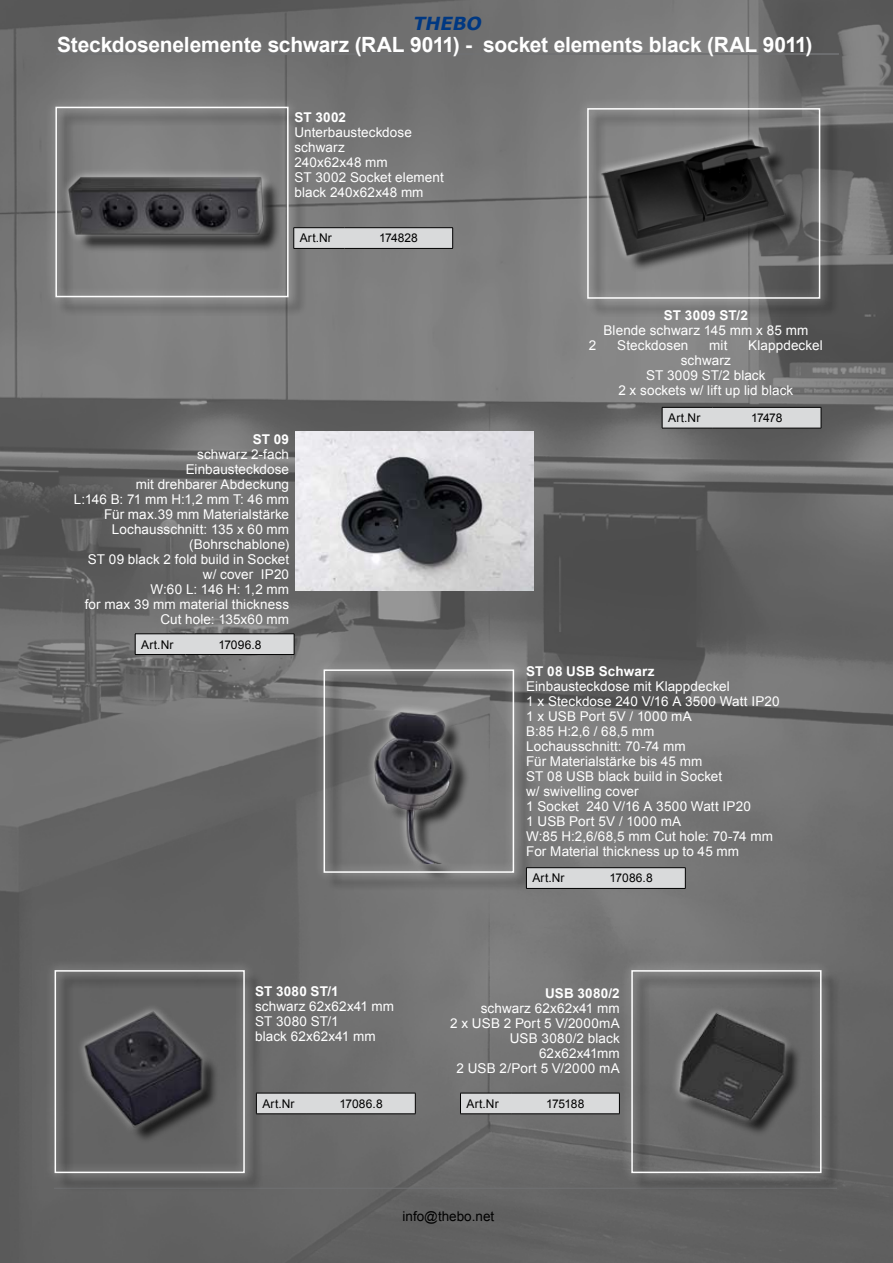
<style>
.page{position:relative;width:893px;height:1263px;background:#fff}
.page>*{position:absolute;margin:0;border:0;box-sizing:border-box;transform-origin:0 0}
.t1{font:700 21px "Arial";letter-spacing:-.01em;color:#fff}
.t2{font:italic 700 18px "Verdana";color:#003882}
.t3{font:13.5px/15px "Arial";letter-spacing:.005em;color:#fff}
.t4{font:700 13.5px "Arial";letter-spacing:.015em;color:#fff}
.t5{font:13.5px "Arial";color:#000}
.t6{font:12px "Arial";letter-spacing:.005em;color:#000}
</style>
<div class="page">
<img style="left:0;top:0;width:893px;height:1263px">
<hr style="left:56px;top:53px;width:783px;height:1px;background:#707173">
<hr style="left:54px;top:1188px;width:783px;height:1px;background:#707173">
<hr style="left:56px;top:54px;width:783px;height:1px;background:#707173">
<div style="left:57px;top:972px;width:213px;height:226px;background:#656565"></div>
<div style="left:45px;top:960px;width:216px;height:229px;background:#fff;opacity:.75"></div>
<img style="left:58px;top:973px;width:184px;height:189px">
<div style="left:55px;top:970px;width:190px;height:203px;border:2px solid #fff"></div>
<div style="left:634px;top:972px;width:212px;height:226px;background:#636363"></div>
<div style="left:621px;top:960px;width:216px;height:229px;background:#fff;opacity:.75"></div>
<img style="left:634px;top:1003px;width:184px;height:143px">
<div style="left:631px;top:970px;width:190px;height:203px;border:2px solid #fff"></div>
<div style="left:58px;top:109px;width:255px;height:214px;background:#000;opacity:.75"></div>
<div style="left:39px;top:97px;width:259px;height:216px;background:#fff;opacity:.75"></div>
<img style="left:58px;top:123px;width:228px;height:162px">
<div style="left:55px;top:107px;width:234px;height:190px;border:2px solid #fff"></div>
<div style="left:589px;top:110px;width:256px;height:214px;background:#000;opacity:.75"></div>
<div style="left:577px;top:98px;width:260px;height:216px;background:#fff;opacity:.75"></div>
<img style="left:590px;top:118px;width:227px;height:163px">
<div style="left:587px;top:108px;width:233px;height:191px;border:2px solid #fff"></div>
<div style="left:326px;top:672px;width:214px;height:226px;background:#000;opacity:.75"></div>
<div style="left:314px;top:660px;width:216px;height:228px;background:#fff;opacity:.75"></div>
<img style="left:346px;top:675px;width:126px;height:189px">
<div style="left:324px;top:669px;width:190px;height:204px;border:2px solid #fff"></div>
<img style="left:296px;top:432px;width:238px;height:158px">
<hr style="left:294px;top:227px;width:50px;height:1px;background:#000">
<hr style="left:344px;top:227px;width:109px;height:1px;background:#000">
<svg style="left:293px;top:228px;width:160px;height:20px;background:#d3d4d5"></svg>
<hr style="left:294px;top:248px;width:50px;height:1px;background:#000">
<hr style="left:344px;top:248px;width:109px;height:1px;background:#000">
<hr style="left:135px;top:633px;width:51px;height:1px;background:#000">
<hr style="left:186px;top:633px;width:108px;height:1px;background:#000">
<div style="left:135px;top:634px;width:160px;height:20px;background:#d9dadb"></div>
<hr style="left:135px;top:654px;width:51px;height:1px;background:#000">
<hr style="left:186px;top:654px;width:108px;height:1px;background:#000">
<hr style="left:526px;top:867px;width:51px;height:1px;background:#000">
<hr style="left:577px;top:867px;width:108px;height:1px;background:#000">
<svg style="left:526px;top:868px;width:160px;height:20px;background:#d3d4d5"></svg>
<hr style="left:526px;top:888px;width:51px;height:1px;background:#000">
<hr style="left:577px;top:888px;width:108px;height:1px;background:#000">
<div style="left:256px;top:1093px;width:160px;height:21px;background:#d9dadb"></div>
<hr style="left:256px;top:1113px;width:51px;height:1px;background:#000">
<hr style="left:307px;top:1113px;width:108px;height:1px;background:#000">
<div style="left:460px;top:1093px;width:160px;height:20px;background:#d9dadb"></div>
<hr style="left:460px;top:1113px;width:51px;height:1px;background:#000">
<hr style="left:511px;top:1113px;width:109px;height:1px;background:#000">
<svg style="left:662px;top:407px;width:160px;height:21px;background:#c9cacb"></svg>
<hr style="left:662px;top:428px;width:51px;height:1px;background:#000">
<hr style="left:713px;top:428px;width:108px;height:1px;background:#000">
<h2 class="t2" style="left:412px;top:12px;width:74px">THEBO</h2>
<h1 class="t1" style="left:57px;top:31px;width:757px">Steckdosenelemente schwarz (RAL 9011) - socket elements black (RAL 9011)</h1>
<p class="t4" style="left:294px;top:108px;width:53px">ST 3002</p>
<p class="t3" style="left:294px;top:125px;width:151px">Unterbausteckdose schwarz<br>240x62x48 mm<br>ST 3002 Socket element black 240x62x48 mm</p>
<p class="t6" style="left:300px;top:230px;width:34px">Art.Nr</p>
<p class="t6" style="left:379px;top:230px;width:40px">174828</p>
<p class="t4" style="left:253px;top:430px;width:38px">ST 09</p>
<p class="t3" style="left:74px;top:446px;width:217px;text-align:right">schwarz 2-fach<br>Einbausteckdose<br>mit drehbarer Abdeckung<br>L:146 B: 71 mm H:1,2 mm T: 46 mm<br>Für max.39 mm Materialstärke<br>Lochausschnitt: 135 x 60 mm (Bohrschablone)<br>ST 09 black 2 fold build in Socket w/ cover IP20<br>W:60 L: 146 H: 1,2 mm<br>for max 39 mm material thickness<br>Cut hole: 135x60 mm</p>
<p class="t6" style="left:141px;top:636px;width:34px">Art.Nr</p>
<p class="t6" style="left:218px;top:636px;width:45px">17096.8</p>
<p class="t4" style="left:664px;top:307px;width:85px">ST 3009 ST/2</p>
<p class="t3" style="left:603px;top:323px;width:206px">Blende schwarz 145 mm x 85 mm</p>
<p class="t3" style="left:589px;top:338px;width:9px">2</p>
<p class="t3" style="left:617px;top:338px;width:73px">Steckdosen</p>
<p class="t3" style="left:709px;top:338px;width:20px">mit</p>
<p class="t3" style="left:748px;top:338px;width:76px">Klappdeckel</p>
<p class="t3" style="left:618px;top:353px;width:176px;text-align:center">schwarz<br>ST 3009 ST/2 black<br>2 x sockets w/ lift up lid black</p>
<p class="t6" style="left:668px;top:410px;width:34px">Art.Nr</p>
<p class="t6" style="left:751px;top:410px;width:33px">17478</p>
<p class="t4" style="left:526px;top:662px;width:130px">ST 08 USB Schwarz</p>
<p class="t3" style="left:526px;top:679px;width:255px">Einbausteckdose mit Klappdeckel<br>1 x Steckdose 240 V/16 A 3500 Watt IP20<br>1 x USB Port 5V / 1000 mA<br>B:85 H:2,6 / 68,5 mm<br>Lochausschnitt: 70-74 mm<br>Für Materialstärke bis 45 mm<br>ST 08 USB black build in Socket<br>w/ swivelling cover<br>1 Socket 240 V/16 A 3500 Watt IP20<br>1 USB Port 5V / 1000 mA<br>W:85 H:2,6/68,5 mm Cut hole: 70-74 mm<br>For Material thickness up to 45 mm</p>
<p class="t6" style="left:532px;top:870px;width:34px">Art.Nr</p>
<p class="t6" style="left:610px;top:870px;width:45px">17086.8</p>
<p class="t4" style="left:255px;top:983px;width:85px">ST 3080 ST/1</p>
<p class="t3" style="left:255px;top:999px;width:141px">schwarz 62x62x41 mm<br>ST 3080 ST/1<br>black 62x62x41 mm</p>
<p class="t4" style="left:545px;top:985px;width:76px">USB 3080/2</p>
<p class="t3" style="left:450px;top:1001px;width:171px;text-align:right">schwarz 62x62x41 mm<br>2 x USB 2 Port 5 V/2000mA<br>USB 3080/2 black<br>62x62x41mm<br>2 USB 2/Port 5 V/2000 mA</p>
<p class="t6" style="left:262px;top:1096px;width:34px">Art.Nr</p>
<p class="t6" style="left:340px;top:1096px;width:45px">17086.8</p>
<p class="t6" style="left:466px;top:1096px;width:34px">Art.Nr</p>
<p class="t6" style="left:546px;top:1096px;width:40px">175188</p>
<p class="t5" style="left:403px;top:1207px;width:93px">info@thebo.net</p>
</div>
